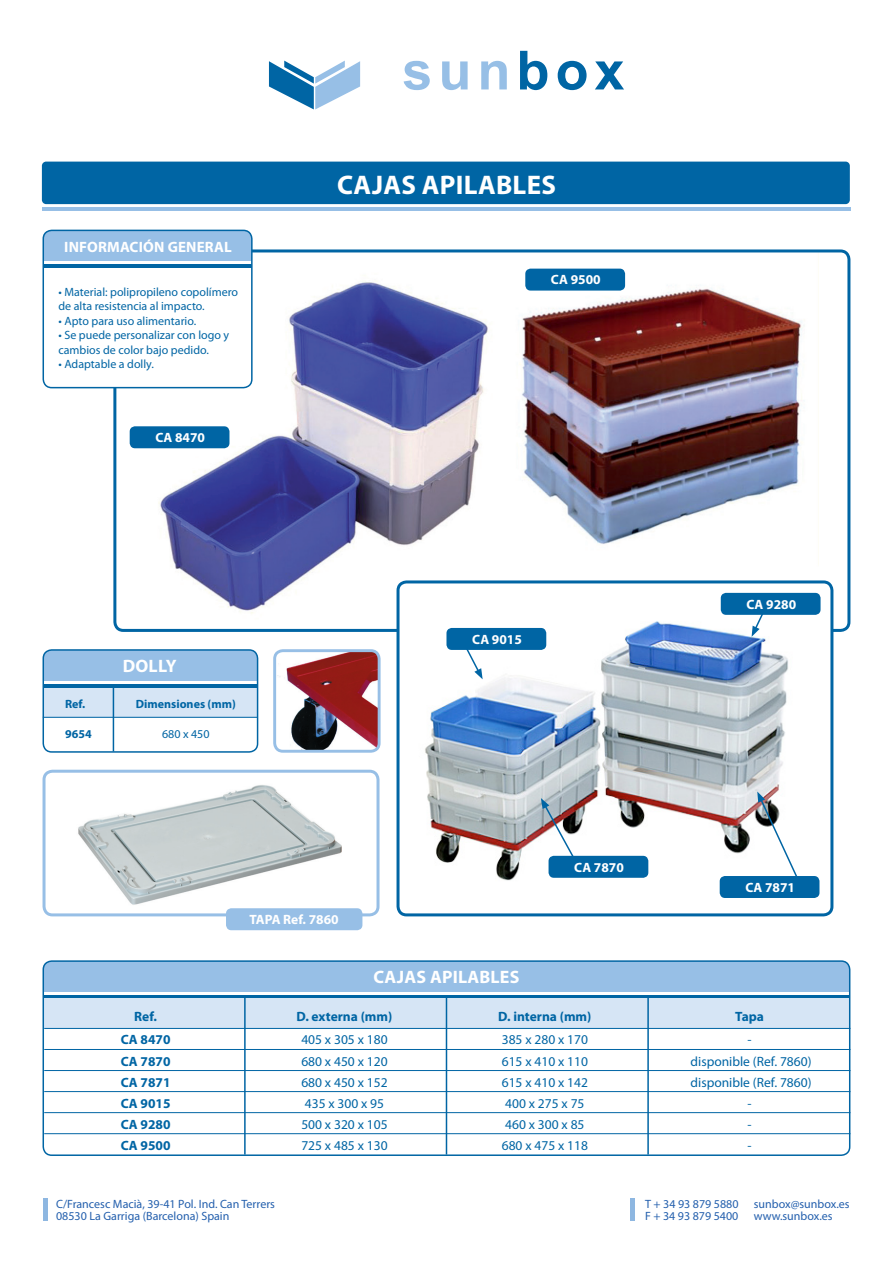
<style>
.page{position:relative;width:893px;height:1263px;background:#fff}
.page>*{position:absolute;margin:0;border:0;box-sizing:border-box;transform-origin:0 0}
.t1{font:700 27px "Myriad Pro";letter-spacing:.01em;color:#fff}
.t2{font:700 18px "Myriad Pro";letter-spacing:.01em;color:#fff}
.t3{font:700 15px "Myriad Pro";letter-spacing:.01em;color:#fff}
.t4{font:13.5px "Myriad Pro";color:#0065a4}
.t5{font:700 13.5px "Myriad Pro";color:#0065a4}
.t6{font:700 13.5px "Myriad Pro";color:#fff}
.t7{font:12px/14.4px "Myriad Pro";color:#0065a4}
.t8{font:12px "Myriad Pro";color:#235fad}
.t9{font:700 12px "Myriad Pro";color:#0065a4}
</style>
<div class="page">
<svg style="left:404px;top:61px;width:26px;height:29px"></svg>
<svg style="left:442px;top:61px;width:26px;height:29px"></svg>
<svg style="left:481px;top:61px;width:26px;height:28px"></svg>
<svg style="left:520px;top:51px;width:27px;height:39px"></svg>
<svg style="left:558px;top:61px;width:29px;height:29px"></svg>
<svg style="left:595px;top:61px;width:29px;height:28px"></svg>
<svg style="left:269px;top:61px;width:91px;height:48px"></svg>
<div style="left:42px;top:162px;width:808px;height:42px;background:#0065a4;border-radius:4px"></div>
<hr style="left:42px;top:207px;width:808px;height:4px;background:#97bfe6">
<img style="left:150px;top:268px;width:666px;height:346px">
<div style="left:113px;top:249px;width:737px;height:383px;border:3px solid #0065a4;border-radius:9px"></div>
<div style="left:43px;top:230px;width:209px;height:158px;background:#fff;border-radius:9px"></div>
<hr style="left:44px;top:264px;width:208px;height:4px;background:#0065a4">
<div style="left:43px;top:230px;width:209px;height:31px;background:#97bfe6"></div>
<div style="left:43px;top:230px;width:210px;height:158px;border:2px solid #0065a4;border-radius:9px"></div>
<hr style="left:44px;top:995px;width:805px;height:4px;background:#0065a4">
<div style="left:44px;top:998px;width:806px;height:30px;background:#d6e5f5"></div>
<div style="left:43px;top:961px;width:807px;height:30px;background:#97bfe6"></div>
<div style="left:43px;top:960px;width:807px;height:196px;border:2px solid #0065a4;border-radius:9px"></div>
<hr style="left:44px;top:1028px;width:806px;height:1px;background:#0065a4">
<hr style="left:44px;top:1049px;width:806px;height:1px;background:#0065a4">
<hr style="left:44px;top:1070px;width:806px;height:1px;background:#0065a4">
<hr style="left:44px;top:1091px;width:806px;height:1px;background:#0065a4">
<hr style="left:44px;top:1112px;width:806px;height:1px;background:#0065a4">
<hr style="left:44px;top:1133px;width:806px;height:1px;background:#0065a4">
<hr style="left:244px;top:997px;width:2px;height:157px;background:#0065a4">
<hr style="left:446px;top:997px;width:1px;height:157px;background:#0065a4">
<hr style="left:647px;top:997px;width:2px;height:157px;background:#0065a4">
<img style="left:78px;top:785px;width:264px;height:120px">
<div style="left:43px;top:770px;width:336px;height:146px;border:3px solid #97bfe6;border-radius:9px"></div>
<div style="left:131px;top:427px;width:97px;height:20px;background:#0065a4;border-radius:4px"></div>
<div style="left:130px;top:426px;width:99px;height:22px;border:2px solid #0065a4;border-radius:4px"></div>
<div style="left:526px;top:270px;width:98px;height:19px;background:#0065a4;border-radius:4px"></div>
<div style="left:525px;top:269px;width:100px;height:22px;border:2px solid #0065a4;border-radius:4px"></div>
<img style="left:400px;top:599px;width:429px;height:298px">
<div style="left:396px;top:580px;width:437px;height:336px;border:3px solid #0065a4;border-radius:9px"></div>
<div style="left:550px;top:857px;width:97px;height:20px;background:#0065a4;border-radius:4px"></div>
<div style="left:549px;top:856px;width:99px;height:22px;border:2px solid #0065a4;border-radius:4px"></div>
<svg style="left:541px;top:798px;width:36px;height:65px"></svg>
<div style="left:448px;top:629px;width:97px;height:20px;background:#0065a4;border-radius:4px"></div>
<div style="left:446px;top:628px;width:100px;height:22px;border:2px solid #0065a4;border-radius:4px"></div>
<svg style="left:464px;top:647px;width:19px;height:32px"></svg>
<div style="left:722px;top:594px;width:97px;height:20px;background:#0065a4;border-radius:4px"></div>
<div style="left:721px;top:593px;width:99px;height:22px;border:2px solid #0065a4;border-radius:4px"></div>
<svg style="left:752px;top:612px;width:14px;height:25px"></svg>
<div style="left:721px;top:877px;width:97px;height:20px;background:#0065a4;border-radius:4px"></div>
<div style="left:720px;top:876px;width:99px;height:22px;border:2px solid #0065a4;border-radius:4px"></div>
<svg style="left:757px;top:791px;width:42px;height:88px"></svg>
<img style="left:277px;top:653px;width:100px;height:96px">
<div style="left:273px;top:649px;width:108px;height:104px;border:3px solid #97bfe6;border-radius:8px"></div>
<hr style="left:43px;top:684px;width:215px;height:4px;background:#0065a4">
<div style="left:43px;top:688px;width:215px;height:29px;background:#d6e5f5"></div>
<div style="left:43px;top:650px;width:215px;height:30px;background:#97bfe6"></div>
<div style="left:43px;top:649px;width:215px;height:104px;border:2px solid #0065a4;border-radius:9px"></div>
<hr style="left:43px;top:717px;width:215px;height:1px;background:#0065a4">
<hr style="left:113px;top:686px;width:1px;height:65px;background:#0065a4">
<div style="left:227px;top:909px;width:134px;height:20px;background:#97bfe6;border-radius:4px"></div>
<div style="left:226px;top:908px;width:136px;height:22px;border:2px solid #97bfe6;border-radius:4px"></div>
<hr style="left:43px;top:1198px;width:4px;height:22px;background:#8eb7e1">
<div style="left:630px;top:1198px;width:5px;height:22px;background:#8eb7e1"></div>
<p class="t3" style="left:64px;top:237px;width:169px">INFORMACIÓN GENERAL</p>
<p class="t7" style="left:58px;top:285px;width:181px">• Material: polipropileno copolímero de alta resistencia al impacto.</p>
<p class="t7" style="left:58px;top:313px;width:139px">• Apto para uso alimentario.</p>
<p class="t7" style="left:58px;top:328px;width:172px">• Se puede personalizar con logo y cambios de color bajo pedido.</p>
<p class="t7" style="left:58px;top:357px;width:97px">• Adaptable a dolly.</p>
<p class="t6" style="left:155px;top:429px;width:51px">CA 8470</p>
<p class="t1" style="left:337px;top:167px;width:220px">CAJAS APILABLES</p>
<p class="t6" style="left:551px;top:271px;width:51px">CA 9500</p>
<p class="t9" style="left:65px;top:696px;width:22px">Ref.</p>
<p class="t9" style="left:65px;top:726px;width:28px">9654</p>
<p class="t2" style="left:123px;top:654px;width:55px">DOLLY</p>
<p class="t9" style="left:136px;top:696px;width:101px">Dimensiones (mm)</p>
<p class="t7" style="left:162px;top:727px;width:49px">680 x 450</p>
<p class="t6" style="left:472px;top:630px;width:51px">CA 9015</p>
<p class="t6" style="left:746px;top:595px;width:51px">CA 9280</p>
<p class="t6" style="left:574px;top:858px;width:51px">CA 7870</p>
<p class="t6" style="left:745px;top:878px;width:51px">CA 7871</p>
<p class="t6" style="left:249px;top:911px;width:91px">TAPA Ref. 7860</p>
<p class="t2" style="left:373px;top:965px;width:147px">CAJAS APILABLES</p>
<p class="t5" style="left:134px;top:1007px;width:24px">Ref.</p>
<p class="t5" style="left:121px;top:1052px;width:51px">CA 7870</p>
<p class="t5" style="left:121px;top:1073px;width:51px">CA 7871</p>
<p class="t5" style="left:121px;top:1094px;width:51px">CA 9015</p>
<p class="t5" style="left:121px;top:1115px;width:51px">CA 9280</p>
<p class="t5" style="left:121px;top:1136px;width:51px">CA 9500</p>
<p class="t5" style="left:121px;top:1031px;width:51px">CA 8470</p>
<p class="t5" style="left:297px;top:1007px;width:97px">D. externa (mm)</p>
<p class="t5" style="left:498px;top:1007px;width:95px">D. interna (mm)</p>
<p class="t5" style="left:735px;top:1007px;width:30px">Tapa</p>
<p class="t4" style="left:301px;top:1031px;width:88px">405 x 305 x 180</p>
<p class="t4" style="left:502px;top:1031px;width:88px">385 x 280 x 170</p>
<p class="t4" style="left:747px;top:1031px;width:6px">-</p>
<p class="t4" style="left:301px;top:1053px;width:88px">680 x 450 x 120</p>
<p class="t4" style="left:301px;top:1074px;width:88px">680 x 450 x 152</p>
<p class="t4" style="left:305px;top:1095px;width:81px">435 x 300 x 95</p>
<p class="t4" style="left:301px;top:1116px;width:88px">500 x 320 x 105</p>
<p class="t4" style="left:301px;top:1137px;width:88px">725 x 485 x 130</p>
<p class="t4" style="left:502px;top:1053px;width:88px">615 x 410 x 110</p>
<p class="t4" style="left:502px;top:1074px;width:88px">615 x 410 x 142</p>
<p class="t4" style="left:505px;top:1095px;width:81px">400 x 275 x 75</p>
<p class="t4" style="left:505px;top:1116px;width:81px">460 x 300 x 85</p>
<p class="t4" style="left:502px;top:1137px;width:88px">680 x 475 x 118</p>
<p class="t4" style="left:691px;top:1053px;width:122px">disponible (Ref. 7860)</p>
<p class="t4" style="left:691px;top:1074px;width:122px">disponible (Ref. 7860)</p>
<p class="t4" style="left:747px;top:1095px;width:6px">-</p>
<p class="t4" style="left:747px;top:1116px;width:6px">-</p>
<p class="t4" style="left:747px;top:1137px;width:6px">-</p>
<p class="t8" style="left:56px;top:1196px;width:220px">C/Francesc Macià, 39-41 Pol. Ind. Can Terrers</p>
<p class="t8" style="left:56px;top:1208px;width:175px">08530 La Garriga (Barcelona) Spain</p>
<p class="t8" style="left:645px;top:1196px;width:95px">T + 34 93 879 5880</p>
<p class="t8" style="left:754px;top:1196px;width:97px">sunbox@sunbox.es</p>
<p class="t8" style="left:645px;top:1208px;width:95px">F + 34 93 879 5400</p>
<p class="t8" style="left:754px;top:1208px;width:80px">www.sunbox.es</p>
</div>
